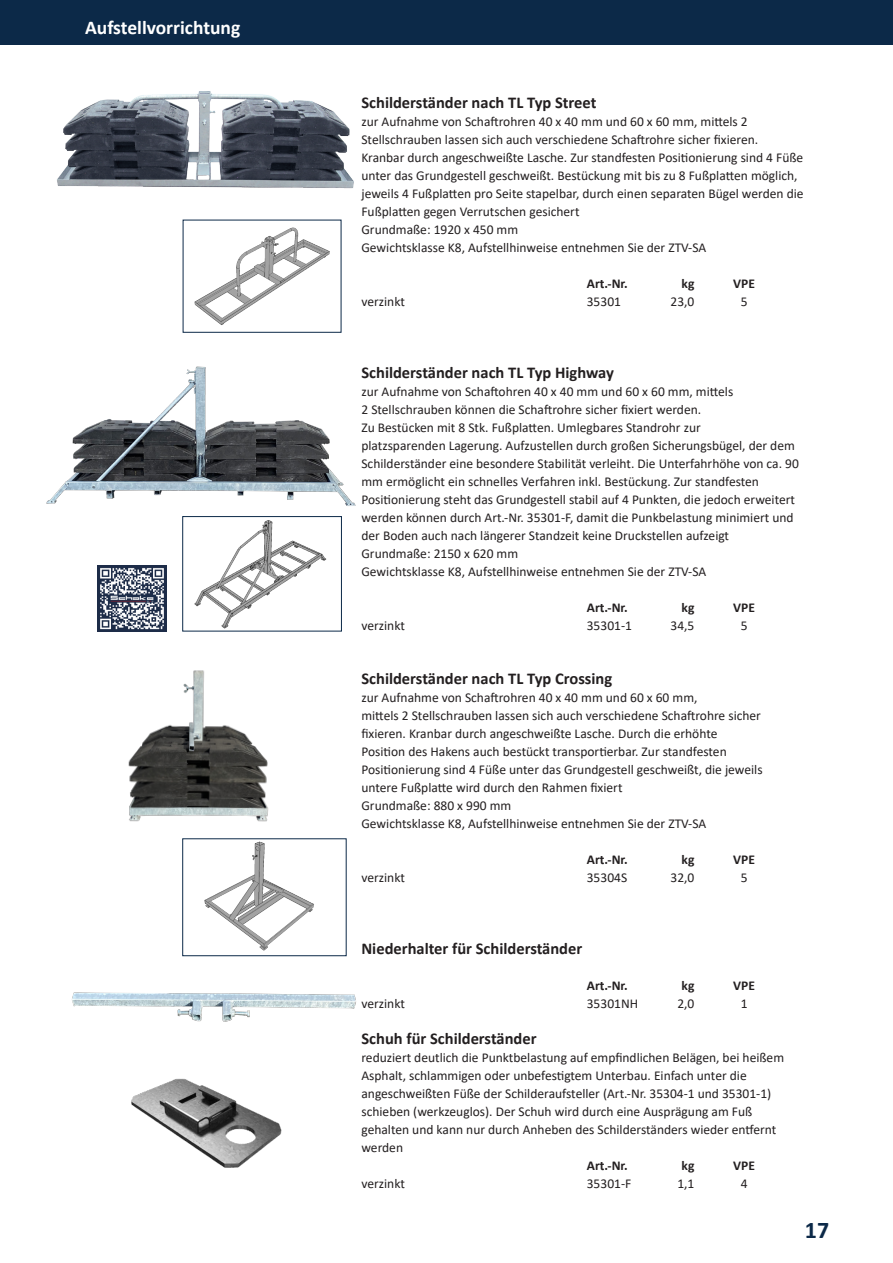
<style>
.page{position:relative;width:893px;height:1263px;background:#fff}
.page>*{position:absolute;margin:0;border:0;box-sizing:border-box;transform-origin:0 0}
.t1{font:700 24px "Calibri";color:#0c2948}
.t2{font:700 19.5px "Calibri";color:#fff}
.t3{font:700 16.5px "Calibri";color:#231f20}
.t4{font:13.5px/18px "Calibri";color:#231f20}
.t5{font:700 13.5px "Calibri";color:#231f20}
</style>
<div class="page">
<div style="left:0;top:0;width:893px;height:45px;background:#0c2948"></div>
<img style="left:131px;top:1078px;width:151px;height:90px">
<div style="left:182px;top:516px;width:160px;height:115px;background:#fff;border:1px solid #0c2948"></div>
<img style="left:194px;top:227px;width:136px;height:98px">
<img style="left:191px;top:516px;width:146px;height:116px">
<img style="left:204px;top:841px;width:110px;height:110px">
<div style="left:182px;top:838px;width:165px;height:118px;border:1px solid #0c2948"></div>
<img style="left:72px;top:992px;width:284px;height:30px">
<img style="left:57px;top:91px;width:297px;height:98px">
<img style="left:46px;top:366px;width:310px;height:140px">
<img style="left:128px;top:670px;width:141px;height:152px">
<img style="left:98px;top:565px;width:68px;height:66px">
<h2 class="t2" style="left:85px;top:14px;width:157px">Aufstellvorrichtung</h2>
<p class="t3" style="left:361px;top:91px;width:237px">Schilderständer nach TL Typ Street</p>
<p class="t4" style="left:361px;top:112px;width:444px">zur Aufnahme von Schaftrohren 40 x 40 mm und 60 x 60 mm, mittels 2<br>Stellschrauben lassen sich auch verschiedene Schaftrohre sicher fixieren.<br>Kranbar durch angeschweißte Lasche. Zur standfesten Positionierung sind 4 Füße unter das Grundgestell geschweißt. Bestückung mit bis zu 8 Fußplatten möglich, jeweils 4 Fußplatten pro Seite stapelbar, durch einen separaten Bügel werden die Fußplatten gegen Verrutschen gesichert<br>Grundmaße: 1920 x 450 mm<br>Gewichtsklasse K8, Aufstellhinweise entnehmen Sie der ZTV-SA</p>
<p class="t5" style="left:587px;top:274px;width:42px">Art.-Nr.</p>
<p class="t5" style="left:682px;top:274px;width:14px">kg</p>
<p class="t5" style="left:733px;top:274px;width:23px">VPE</p>
<p class="t4" style="left:361px;top:292px;width:45px">verzinkt</p>
<p class="t4" style="left:587px;top:292px;width:36px">35301</p>
<p class="t4" style="left:671px;top:292px;width:25px">23,0</p>
<p class="t4" style="left:741px;top:292px;width:8px">5</p>
<p class="t3" style="left:361px;top:361px;width:254px">Schilderständer nach TL Typ Highway</p>
<p class="t4" style="left:361px;top:382px;width:439px">zur Aufnahme von Schaftohren 40 x 40 mm und 60 x 60 mm, mittels<br>2 Stellschrauben können die Schaftrohre sicher fixiert werden.<br>Zu Bestücken mit 8 Stk. Fußplatten. Umlegbares Standrohr zur<br>platzsparenden Lagerung. Aufzustellen durch großen Sicherungsbügel, der dem Schilderständer eine besondere Stabilität verleiht. Die Unterfahrhöhe von ca. 90 mm ermöglicht ein schnelles Verfahren inkl. Bestückung. Zur standfesten Positionierung steht das Grundgestell stabil auf 4 Punkten, die jedoch erweitert werden können durch Art.-Nr. 35301-F, damit die Punkbelastung minimiert und der Boden auch nach längerer Standzeit keine Druckstellen aufzeigt Grundmaße: 2150 x 620 mm<br>Gewichtsklasse K8, Aufstellhinweise entnehmen Sie der ZTV-SA</p>
<p class="t5" style="left:587px;top:598px;width:42px">Art.-Nr.</p>
<p class="t5" style="left:682px;top:598px;width:14px">kg</p>
<p class="t5" style="left:733px;top:598px;width:23px">VPE</p>
<p class="t4" style="left:361px;top:616px;width:45px">verzinkt</p>
<p class="t4" style="left:587px;top:616px;width:47px">35301-1</p>
<p class="t4" style="left:671px;top:616px;width:25px">34,5</p>
<p class="t4" style="left:741px;top:616px;width:8px">5</p>
<p class="t3" style="left:361px;top:667px;width:252px">Schilderständer nach TL Typ Crossing</p>
<p class="t4" style="left:361px;top:688px;width:403px">zur Aufnahme von Schaftrohren 40 x 40 mm und 60 x 60 mm,<br>mittels 2 Stellschrauben lassen sich auch verschiedene Schaftrohre sicher fixieren. Kranbar durch angeschweißte Lasche. Durch die erhöhte Position des Hakens auch bestückt transportierbar. Zur standfesten Positionierung sind 4 Füße unter das Grundgestell geschweißt, die jeweils untere Fußplatte wird durch den Rahmen fixiert<br>Grundmaße: 880 x 990 mm<br>Gewichtsklasse K8, Aufstellhinweise entnehmen Sie der ZTV-SA</p>
<p class="t5" style="left:587px;top:850px;width:42px">Art.-Nr.</p>
<p class="t5" style="left:682px;top:850px;width:14px">kg</p>
<p class="t5" style="left:733px;top:850px;width:23px">VPE</p>
<p class="t4" style="left:361px;top:868px;width:45px">verzinkt</p>
<p class="t4" style="left:587px;top:868px;width:42px">35304S</p>
<p class="t4" style="left:671px;top:868px;width:25px">32,0</p>
<p class="t4" style="left:741px;top:868px;width:8px">5</p>
<p class="t3" style="left:361px;top:937px;width:222px">Niederhalter für Schilderständer</p>
<p class="t5" style="left:587px;top:976px;width:42px">Art.-Nr.</p>
<p class="t5" style="left:682px;top:976px;width:14px">kg</p>
<p class="t5" style="left:733px;top:976px;width:23px">VPE</p>
<p class="t4" style="left:361px;top:994px;width:45px">verzinkt</p>
<p class="t4" style="left:587px;top:994px;width:53px">35301NH</p>
<p class="t4" style="left:677px;top:994px;width:19px">2,0</p>
<p class="t4" style="left:741px;top:994px;width:8px">1</p>
<p class="t3" style="left:361px;top:1027px;width:177px">Schuh für Schilderständer</p>
<p class="t4" style="left:361px;top:1048px;width:424px">reduziert deutlich die Punktbelastung auf empfindlichen Belägen, bei heißem Asphalt, schlammigen oder unbefestigtem Unterbau. Einfach unter die angeschweißten Füße der Schilderaufsteller (Art.-Nr. 35304-1 und 35301-1) schieben (werkzeuglos). Der Schuh wird durch eine Ausprägung am Fuß gehalten und kann nur durch Anheben des Schilderständers wieder entfernt werden</p>
<p class="t5" style="left:587px;top:1156px;width:42px">Art.-Nr.</p>
<p class="t5" style="left:682px;top:1156px;width:14px">kg</p>
<p class="t5" style="left:733px;top:1156px;width:23px">VPE</p>
<p class="t4" style="left:361px;top:1174px;width:45px">verzinkt</p>
<p class="t4" style="left:587px;top:1174px;width:46px">35301-F</p>
<p class="t4" style="left:677px;top:1174px;width:19px">1,1</p>
<p class="t4" style="left:741px;top:1174px;width:8px">4</p>
<h1 class="t1" style="left:805px;top:1213px;width:26px">17</h1>
</div>
